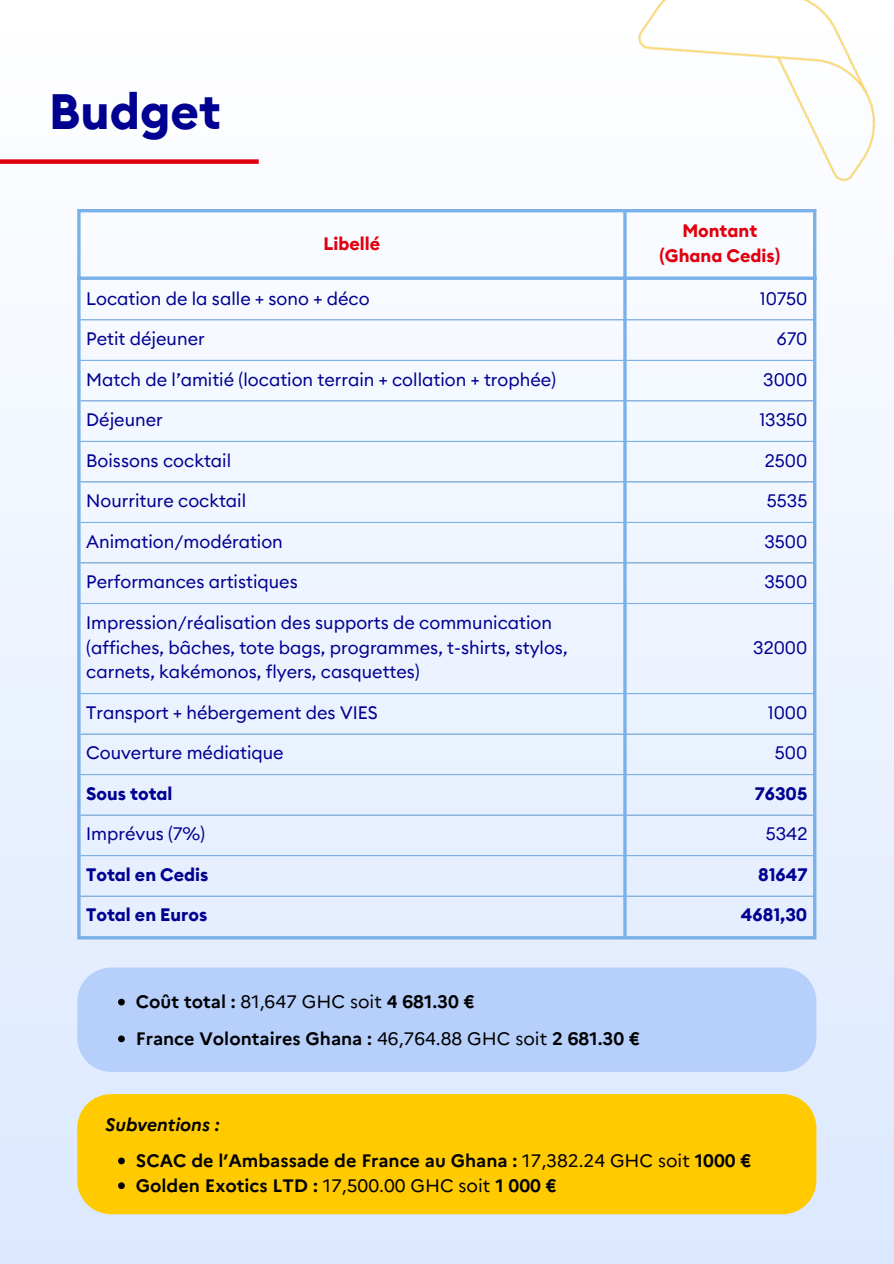
<style>
.page{position:relative;width:894px;height:1264px;background:#fff}
.page>*{position:absolute;margin:0;border:0;box-sizing:border-box;transform-origin:0 0}
.t1{font:700 49.5px "Euclid Circular B";color:#000091}
.t2{font:18px/24.8px "Euclid Circular B";color:#000091}
.t3{font:700 18px "Marianne";color:#000}
.t4{font:700 18px "Euclid Circular B";color:#000091}
.t5{font:700 18px "Euclid Circular B";color:#e1000f}
.t6{font:italic 700 18px "Marianne";color:#000}
.s1{font-weight:400}
</style>
<div class="page">
<div style="left:0;top:0;width:893px;height:1263px;background:linear-gradient(to bottom,#feffff,#dbe8fe)"></div>
<div style="left:0;top:159px;width:259px;height:5px;background:#e1000f"></div>
<hr style="left:81px;top:319px;width:731px;height:1px;background:#7ab1e8">
<hr style="left:81px;top:360px;width:731px;height:1px;background:#7ab1e8">
<hr style="left:81px;top:400px;width:731px;height:1px;background:#7ab1e8">
<hr style="left:81px;top:441px;width:731px;height:1px;background:#7ab1e8">
<hr style="left:81px;top:481px;width:731px;height:1px;background:#7ab1e8">
<hr style="left:81px;top:522px;width:731px;height:1px;background:#7ab1e8">
<hr style="left:81px;top:562px;width:731px;height:1px;background:#7ab1e8">
<hr style="left:81px;top:603px;width:731px;height:1px;background:#7ab1e8">
<hr style="left:81px;top:693px;width:731px;height:1px;background:#7ab1e8">
<hr style="left:81px;top:733px;width:731px;height:1px;background:#7ab1e8">
<hr style="left:81px;top:774px;width:731px;height:1px;background:#7ab1e8">
<hr style="left:81px;top:814px;width:731px;height:1px;background:#7ab1e8">
<hr style="left:81px;top:855px;width:731px;height:1px;background:#7ab1e8">
<hr style="left:81px;top:895px;width:731px;height:1px;background:#7ab1e8">
<svg style="left:77px;top:212px;width:4px;height:724px;background:#8bbbeb"></svg>
<hr style="left:623px;top:212px;width:3px;height:724px;background:#7ab1e8">
<svg style="left:812px;top:228px;width:4px;height:708px;background:#97c2ed"></svg>
<hr style="left:77px;top:209px;width:739px;height:3px;background:#7ab1e8">
<svg style="left:77px;top:276px;width:739px;height:4px;background:#8cbbeb"></svg>
<hr style="left:77px;top:936px;width:739px;height:3px;background:#7ab1e8">
<div style="left:77px;top:967px;width:739px;height:104px;background:#b6cffb"></div>
<svg style="left:118px;top:998px;width:7px;height:7px"></svg>
<svg style="left:118px;top:1035px;width:7px;height:7px"></svg>
<div style="left:77px;top:1094px;width:739px;height:120px;background:#ffca00"></div>
<svg style="left:118px;top:1157px;width:7px;height:7px"></svg>
<svg style="left:118px;top:1182px;width:7px;height:7px"></svg>
<img style="left:615px;top:0;width:278px;height:228px">
<p class="t1" style="left:49px;top:89px;width:173px">Budget</p>
<h1 class="t5" style="left:323px;top:235px;width:58px">Libellé</h1>
<p class="t5" style="left:682px;top:223px;width:76px">Montant</p>
<p class="t5" style="left:659px;top:247px;width:122px">(Ghana Cedis)</p>
<p class="t2" style="left:86px;top:287px;width:285px">Location de la salle + sono + déco</p>
<p class="t2" style="left:759px;top:287px;width:49px">10750</p>
<p class="t2" style="left:86px;top:327px;width:120px">Petit déjeuner</p>
<p class="t2" style="left:776px;top:327px;width:32px">670</p>
<p class="t2" style="left:86px;top:368px;width:471px">Match de l’amitié (location terrain + collation + trophée)</p>
<p class="t2" style="left:763px;top:368px;width:46px">3000</p>
<p class="t2" style="left:86px;top:408px;width:78px">Déjeuner</p>
<p class="t2" style="left:759px;top:408px;width:49px">13350</p>
<p class="t2" style="left:86px;top:449px;width:146px">Boissons cocktail</p>
<p class="t2" style="left:764px;top:449px;width:44px">2500</p>
<p class="t2" style="left:86px;top:489px;width:161px">Nourriture cocktail</p>
<p class="t2" style="left:766px;top:489px;width:42px">5535</p>
<p class="t2" style="left:86px;top:530px;width:198px">Animation/modération</p>
<p class="t2" style="left:764px;top:530px;width:44px">3500</p>
<p class="t2" style="left:86px;top:570px;width:213px">Performances artistiques</p>
<p class="t2" style="left:764px;top:570px;width:44px">3500</p>
<p class="t2" style="left:86px;top:611px;width:483px">Impression/réalisation des supports de communication (affiches, bâches, tote bags, programmes, t-shirts, stylos, carnets, kakémonos, flyers, casquettes)</p>
<p class="t2" style="left:753px;top:635px;width:56px">32000</p>
<p class="t2" style="left:86px;top:701px;width:293px">Transport + hébergement des VIES</p>
<p class="t2" style="left:767px;top:701px;width:41px">1000</p>
<p class="t2" style="left:86px;top:741px;width:199px">Couverture médiatique</p>
<p class="t2" style="left:774px;top:741px;width:34px">500</p>
<p class="t4" style="left:86px;top:785px;width:88px">Sous total</p>
<p class="t4" style="left:754px;top:785px;width:54px">76305</p>
<p class="t2" style="left:86px;top:822px;width:120px">Imprévus (7%)</p>
<p class="t2" style="left:765px;top:822px;width:43px">5342</p>
<p class="t4" style="left:86px;top:866px;width:124px">Total en Cedis</p>
<p class="t4" style="left:757px;top:866px;width:51px">81647</p>
<p class="t4" style="left:86px;top:907px;width:122px">Total en Euros</p>
<p class="t4" style="left:740px;top:907px;width:68px">4681,30</p>
<p class="t3" style="left:136px;top:988px;width:340px">Coût total : <span class="s1">81,647 GHC soit</span> 4 681.30 €</p>
<p class="t3" style="left:136px;top:1024px;width:505px">France Volontaires Ghana : <span class="s1">46,764.88 GHC soit</span> 2 681.30 €</p>
<p class="t6" style="left:105px;top:1110px;width:116px">Subventions :</p>
<p class="t3" style="left:136px;top:1146px;width:616px">SCAC de l’Ambassade de France au Ghana : <span class="s1">17,382.24 GHC soit</span> 1000 €</p>
<h2 class="t3" style="left:136px;top:1171px;width:422px">Golden Exotics LTD : <span class="s1">17,500.00 GHC soit</span> 1 000 €</h2>
</div>
